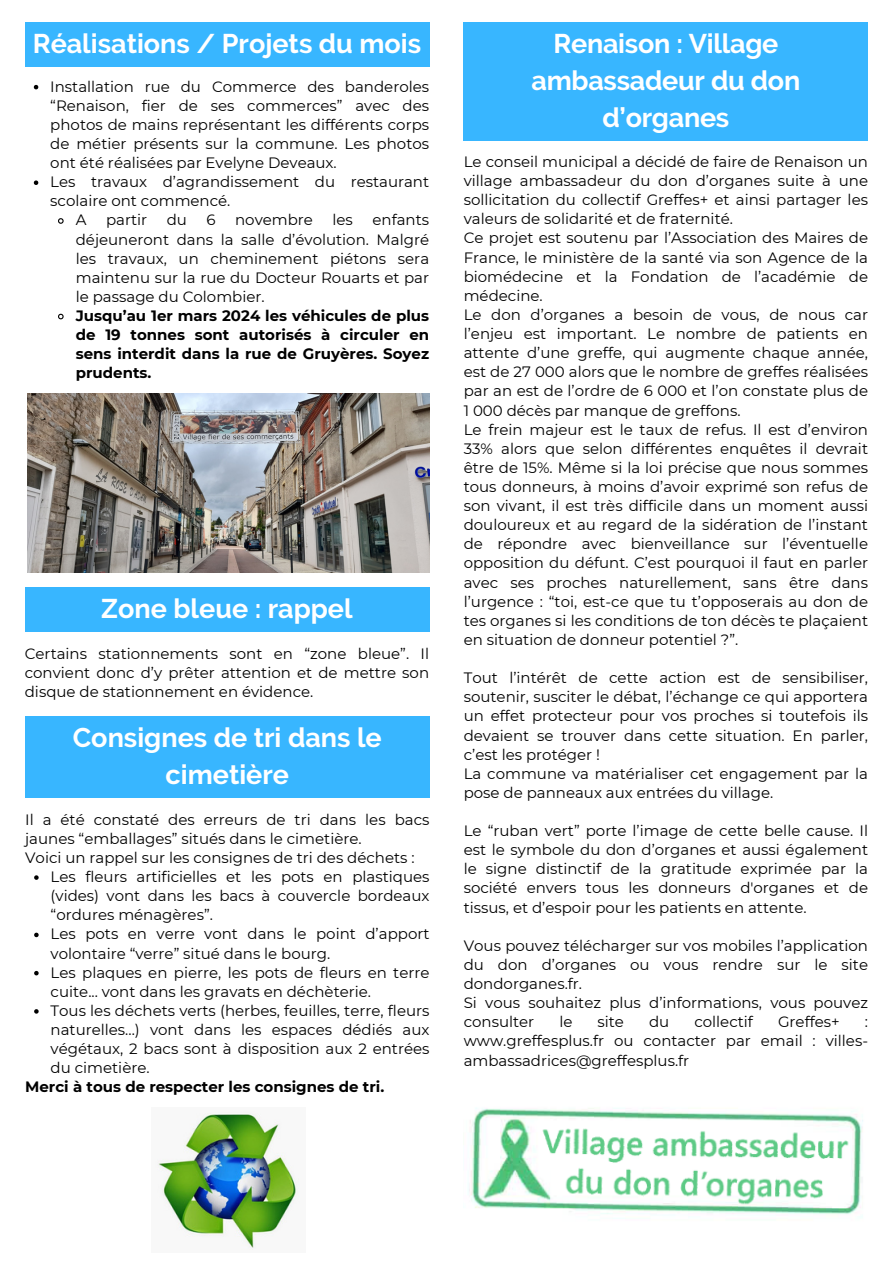
<style>
.page{position:relative;width:893px;height:1264px;background:#fff}
.page>*{position:absolute;margin:0;border:0;box-sizing:border-box;transform-origin:0 0}
.t1{font:700 27px/37px "Raleway";color:#fff;text-align:center}
.t2{font:15px/19px "Montserrat";color:#000;text-align:justify}
.t3{font:700 15px/19px "Montserrat";color:#000;text-align:justify}
</style>
<div class="page">
<div style="left:25px;top:23px;width:404px;height:44px;background:#38b6ff"></div>
<div style="left:25px;top:716px;width:404px;height:81px;background:#38b6ff"></div>
<div style="left:463px;top:23px;width:405px;height:118px;background:#38b6ff"></div>
<img style="left:468px;top:1108px;width:395px;height:109px">
<img style="left:157px;top:1112px;width:142px;height:138px">
<div style="left:25px;top:587px;width:404px;height:44px;background:#38b6ff"></div>
<img style="left:28px;top:394px;width:401px;height:178px">
<svg style="left:34px;top:85px;width:4px;height:4px"></svg>
<svg style="left:34px;top:180px;width:4px;height:5px"></svg>
<svg style="left:58px;top:218px;width:6px;height:6px"></svg>
<svg style="left:58px;top:313px;width:6px;height:7px"></svg>
<svg style="left:34px;top:875px;width:5px;height:4px"></svg>
<svg style="left:34px;top:932px;width:5px;height:5px"></svg>
<svg style="left:34px;top:970px;width:5px;height:5px"></svg>
<svg style="left:34px;top:1009px;width:5px;height:4px"></svg>
<p class="t1" style="left:33px;top:25px;width:390px">Réalisations / Projets du mois</p>
<p class="t2" style="left:50px;top:77px;width:380px">Installation rue du Commerce des banderoles “Renaison, fier de ses commerces” avec des photos de mains représentant les différents corps de métier présents sur la commune. Les photos ont été réalisées par Evelyne Deveaux.</p>
<p class="t2" style="left:50px;top:172px;width:380px">Les travaux d’agrandissement du restaurant scolaire ont commencé.</p>
<p class="t2" style="left:76px;top:210px;width:12px">A</p>
<p class="t2" style="left:106px;top:210px;width:43px">partir</p>
<p class="t2" style="left:167px;top:210px;width:22px">du</p>
<p class="t2" style="left:206px;top:210px;width:11px">6</p>
<p class="t2" style="left:235px;top:210px;width:79px">novembre</p>
<p class="t2" style="left:332px;top:210px;width:22px">les</p>
<p class="t2" style="left:76px;top:210px;width:355px;text-indent:296px">enfants déjeuneront dans la salle d’évolution. Malgré les travaux, un cheminement piétons sera maintenu sur la rue du Docteur Rouarts et par le passage du Colombier.</p>
<p class="t3" style="left:76px;top:306px;width:355px">Jusqu’au 1er mars 2024 les véhicules de plus de 19 tonnes sont autorisés à circuler en sens interdit dans la rue de Gruyères. Soyez prudents.</p>
<p class="t1" style="left:101px;top:590px;width:253px">Zone bleue : rappel</p>
<p class="t2" style="left:25px;top:644px;width:406px">Certains stationnements sont en “zone bleue”. Il convient donc d’y prêter attention et de mettre son disque de stationnement en évidence.</p>
<p class="t1" style="left:73px;top:718px;width:310px">Consignes de tri dans le cimetière</p>
<p class="t2" style="left:25px;top:809px;width:406px">Il a été constaté des erreurs de tri dans les bacs jaunes “emballages” situés dans le cimetière.</p>
<p class="t2" style="left:25px;top:848px;width:391px">Voici un rappel sur les consignes de tri des déchets :</p>
<p class="t2" style="left:51px;top:867px;width:380px">Les fleurs artificielles et les pots en plastiques (vides) vont dans les bacs à couvercle bordeaux “ordures ménagères”.</p>
<p class="t2" style="left:51px;top:924px;width:380px">Les pots en verre vont dans le point d’apport volontaire “verre” situé dans le bourg.</p>
<p class="t2" style="left:51px;top:962px;width:380px">Les plaques en pierre, les pots de fleurs en terre cuite... vont dans les gravats en déchèterie.</p>
<p class="t2" style="left:51px;top:1001px;width:380px">Tous les déchets verts (herbes, feuilles, terre, fleurs naturelles...) vont dans les espaces dédiés aux végétaux, 2 bacs sont à disposition aux 2 entrées du cimetière.</p>
<p class="t3" style="left:25px;top:1077px;width:360px">Merci à tous de respecter les consignes de tri.</p>
<p class="t1" style="left:531px;top:25px;width:270px">Renaison : Village ambassadeur du don d’organes</p>
<p class="t2" style="left:463px;top:152px;width:406px">Le conseil municipal a décidé de faire de Renaison un village ambassadeur du don d’organes suite à une sollicitation du collectif Greffes+ et ainsi partager les valeurs de solidarité et de fraternité.</p>
<p class="t2" style="left:463px;top:228px;width:406px">Ce projet est soutenu par l’Association des Maires de France, le ministère de la santé via son Agence de la biomédecine et la Fondation de l’académie de médecine.</p>
<p class="t2" style="left:463px;top:305px;width:406px">Le don d’organes a besoin de vous, de nous car l’enjeu est important. Le nombre de patients en attente d’une greffe, qui augmente chaque année, est de 27 000 alors que le nombre de greffes réalisées par an est de l’ordre de 6 000 et l’on constate plus de 1 000 décès par manque de greffons.</p>
<p class="t2" style="left:463px;top:420px;width:406px">Le frein majeur est le taux de refus. Il est d’environ 33% alors que selon différentes enquêtes il devrait être de 15%. Même si la loi précise que nous sommes tous donneurs, à moins d’avoir exprimé son refus de son vivant, il est très difficile dans un moment aussi douloureux et au regard de la sidération de l’instant de répondre avec bienveillance sur l’éventuelle opposition du défunt. C’est pourquoi il faut en parler avec ses proches naturellement, sans être dans l’urgence : “toi, est-ce que tu t’opposerais au don de tes organes si les conditions de ton décès te plaçaient en situation de donneur potentiel ?”.</p>
<p class="t2" style="left:463px;top:668px;width:406px">Tout l’intérêt de cette action est de sensibiliser, soutenir, susciter le débat, l’échange ce qui apportera un effet protecteur pour vos proches si toutefois ils devaient se trouver dans cette situation. En parler, c’est les protéger !</p>
<p class="t2" style="left:463px;top:763px;width:406px">La commune va matérialiser cet engagement par la pose de panneaux aux entrées du village.</p>
<p class="t2" style="left:463px;top:821px;width:406px">Le “ruban vert” porte l’image de cette belle cause. Il est le symbole du don d’organes et aussi également le signe distinctif de la gratitude exprimée par la société envers tous les donneurs d'organes et de tissus, et d’espoir pour les patients en attente.</p>
<p class="t2" style="left:463px;top:935px;width:406px">Vous pouvez télécharger sur vos mobiles l’application du don d’organes ou vous rendre sur le site dondorganes.fr.</p>
<p class="t2" style="left:463px;top:993px;width:406px">Si vous souhaitez plus d’informations, vous pouvez consulter</p>
<p class="t2" style="left:559px;top:1012px;width:15px">le</p>
<p class="t2" style="left:597px;top:1012px;width:28px">site</p>
<p class="t2" style="left:649px;top:1012px;width:22px">du</p>
<p class="t2" style="left:694px;top:1012px;width:60px">collectif</p>
<p class="t2" style="left:778px;top:1012px;width:63px">Greffes+</p>
<p class="t2" style="left:463px;top:1012px;width:406px;text-indent:401px">: www.greffesplus.fr ou contacter par email : villes&shy;ambassadrices@greffesplus.fr</p>
</div>
